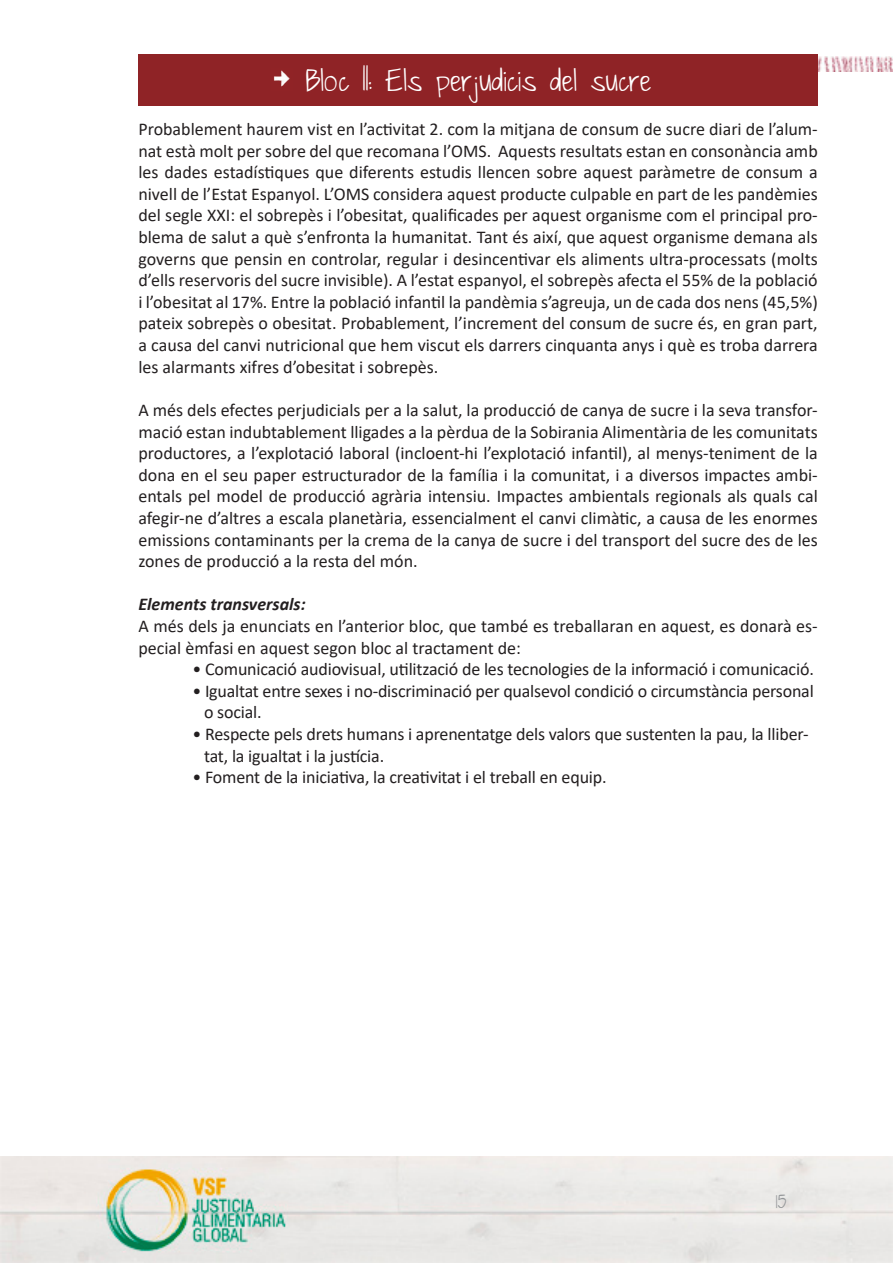
<style>
.page{position:relative;width:893px;height:1263px;background:#fff}
.page>*{position:absolute;margin:0;border:0;box-sizing:border-box;transform-origin:0 0}
.apartats{font:27px "Just The Way You Are";color:#fff}
.t1{font:18px/21.6px "Calibri";letter-spacing:-.01em;color:#231f20;text-align:justify}
.t2{font:italic 700 18px "Calibri";color:#231f20}
.t3{font:18px "Just The Way You Are";color:#939598}
</style>
<div class="page">
<img style="left:0;top:1156px;width:893px;height:107px">
<img style="left:818px;top:56px;width:74px;height:15px">
<div style="left:138px;top:54px;width:680px;height:51px;background:#8f2326"></div>
<img style="left:274px;top:70px;width:16px;height:17px">
<p class="apartats" style="left:305px;top:66px;width:348px">Bloc II: Els perjudicis del sucre</p>
<p class="t1" style="left:138px;top:118px;width:681px">Probablement haurem vist en l’activitat 2. com la mitjana de consum de sucre diari de l’alum&shy;nat està molt per sobre del que recomana l’OMS. Aquests resultats estan en consonància amb les dades estadístiques que diferents estudis llencen sobre aquest paràmetre de consum a nivell de l’Estat Espanyol. L’OMS considera aquest producte culpable en part de les pandèmies del segle XXI: el sobrepès i l’obesitat, qualificades per aquest organisme com el principal pro&shy;blema de salut a què s’enfronta la humanitat. Tant és així, que aquest organisme demana als governs que pensin en controlar, regular i desincentivar els aliments ultra-processats (molts d’ells reservoris del sucre invisible). A l’estat espanyol, el sobrepès afecta el 55% de la població i l’obesitat al 17%. Entre la població infantil la pandèmia s’agreuja, un de cada dos nens (45,5%) pateix sobrepès o obesitat. Probablement, l’increment del consum de sucre és, en gran part, a causa del canvi nutricional que hem viscut els darrers cinquanta anys i què es troba darrera les alarmants xifres d’obesitat i sobrepès.</p>
<p class="t1" style="left:138px;top:399px;width:681px">A més dels efectes perjudicials per a la salut, la producció de canya de sucre i la seva transfor&shy;mació estan indubtablement lligades a la pèrdua de la Sobirania Alimentària de les comunitats productores, a l’explotació laboral (incloent-hi l’explotació infantil), al menys-teniment de la dona en el seu paper estructurador de la família i la comunitat, i a diversos impactes ambi&shy;entals pel model de producció agrària intensiu. Impactes ambientals regionals als quals cal afegir-ne d’altres a escala planetària, essencialment el canvi climàtic, a causa de les enormes emissions contaminants per la crema de la canya de sucre i del transport del sucre des de les zones de producció a la resta del món.</p>
<p class="t2" style="left:138px;top:592px;width:169px">Elements transversals:</p>
<p class="t1" style="left:138px;top:615px;width:681px">A més dels ja enunciats en l’anterior bloc, que també es treballaran en aquest, es donarà es&shy;pecial èmfasi en aquest segon bloc al tractament de:</p>
<p class="t1" style="left:192px;top:658px;width:623px">• Comunicació audiovisual, utilització de les tecnologies de la informació i comunicació.</p>
<p class="t1" style="left:204px;top:679px;width:611px;text-indent:-12px">• Igualtat entre sexes i no-discriminació per qualsevol condició o circumstància personal o social.</p>
<p class="t1" style="left:192px;top:723px;width:618px">• Respecte pels drets humans i aprenentatge dels valors que sustenten la pau, la lliber-</p>
<p class="t1" style="left:204px;top:744px;width:182px">tat, la igualtat i la justícia.</p>
<p class="t1" style="left:192px;top:766px;width:416px">• Foment de la iniciativa, la creativitat i el treball en equip.</p>
<p class="t3" style="left:776px;top:1191px;width:13px">15</p>
</div>
